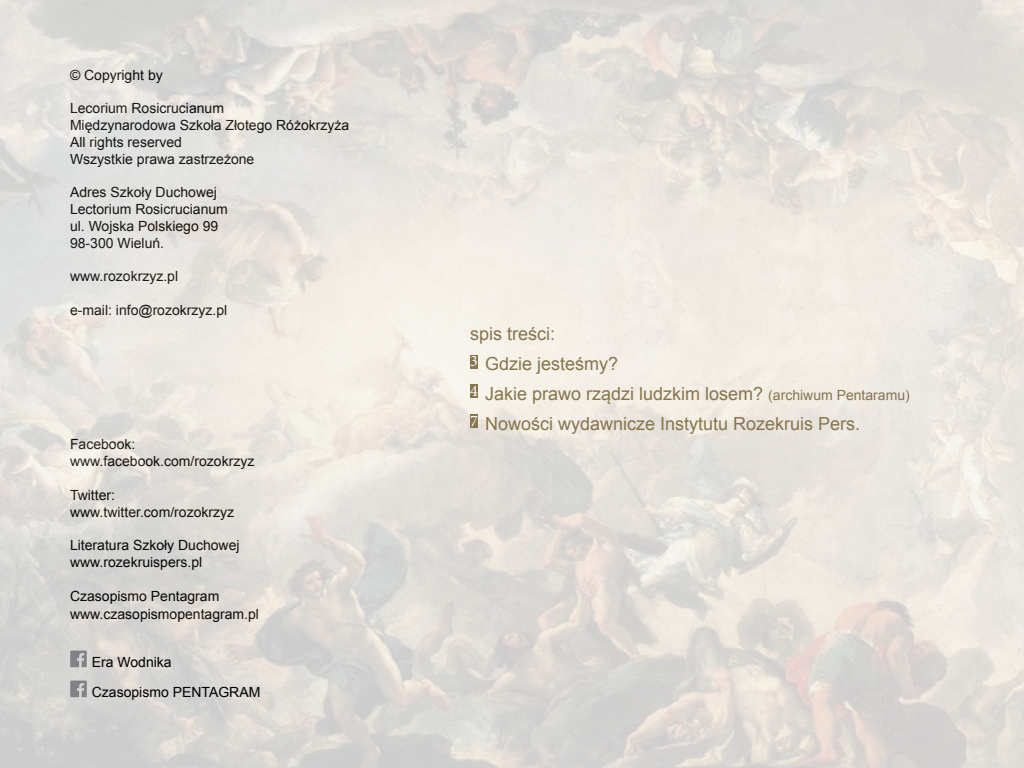
<style>
.page{position:relative;width:1024px;height:768px;background:#fff}
.page>*{position:absolute;margin:0;border:0;box-sizing:border-box;transform-origin:0 0}
.t1{font:18px/30px "Arial";color:#86754d}
.t2{font:16px "Minion Pro";color:#fff}
.t3{font:14px "Arial";color:#000}
.s1{font-size:14px}
</style>
<div class="page">
<svg style="left:70px;top:651px;width:17px;height:16px"></svg>
<svg style="left:70px;top:681px;width:17px;height:16px"></svg>
<div style="left:470px;top:355px;width:8px;height:14px;background:#86754d"></div>
<div style="left:470px;top:384px;width:8px;height:14px;background:#86754d"></div>
<div style="left:470px;top:414px;width:8px;height:14px;background:#86754d"></div>
<p class="t3" style="left:70px;top:66px;width:94px">© Copyright by</p>
<p class="t3" style="left:70px;top:99px;width:156px">Lecorium Rosicrucianum</p>
<p class="t3" style="left:70px;top:116px;width:281px">Międzynarodowa Szkoła Złotego Różokrzyża</p>
<p class="t3" style="left:70px;top:133px;width:114px">All rights reserved</p>
<p class="t3" style="left:70px;top:150px;width:186px">Wszystkie prawa zastrzeżone</p>
<p class="t3" style="left:70px;top:183px;width:149px">Adres Szkoły Duchowej</p>
<p class="t3" style="left:70px;top:200px;width:159px">Lectorium Rosicrucianum</p>
<p class="t3" style="left:70px;top:217px;width:150px">ul. Wojska Polskiego 99</p>
<p class="t3" style="left:70px;top:234px;width:96px">98-300 Wieluń.</p>
<p class="t3" style="left:70px;top:267px;width:110px">www.rozokrzyz.pl</p>
<p class="t3" style="left:70px;top:301px;width:159px">e-mail: info@rozokrzyz.pl</p>
<p class="t3" style="left:70px;top:435px;width:67px">Facebook:</p>
<p class="t3" style="left:70px;top:452px;width:186px">www.facebook.com/rozokrzyz</p>
<p class="t3" style="left:70px;top:486px;width:47px">Twitter:</p>
<p class="t3" style="left:70px;top:503px;width:166px">www.twitter.com/rozokrzyz</p>
<p class="t3" style="left:70px;top:536px;width:171px">Literatura Szkoły Duchowej</p>
<p class="t3" style="left:70px;top:553px;width:134px">www.rozekruispers.pl</p>
<p class="t3" style="left:70px;top:587px;width:151px">Czasopismo Pentagram</p>
<p class="t3" style="left:70px;top:605px;width:191px">www.czasopismopentagram.pl</p>
<p class="t3" style="left:92px;top:653px;width:81px">Era Wodnika</p>
<p class="t3" style="left:92px;top:683px;width:170px">Czasopismo PENTAGRAM</p>
<p class="t1" style="left:470px;top:318px;width:87px">spis treści:</p>
<p class="t1" style="left:485px;top:348px;width:135px">Gdzie jesteśmy?</p>
<p class="t1" style="left:485px;top:378px;width:426px">Jakie prawo rządzi ludzkim losem? <span class="s1">(archiwum Pentaramu)<br></span>Nowości wydawnicze Instytutu Rozekruis Pers.</p>
<p class="t2" style="left:470px;top:351px;width:9px">3</p>
<p class="t2" style="left:470px;top:380px;width:9px">4</p>
<p class="t2" style="left:470px;top:410px;width:9px">7</p>
</div>
